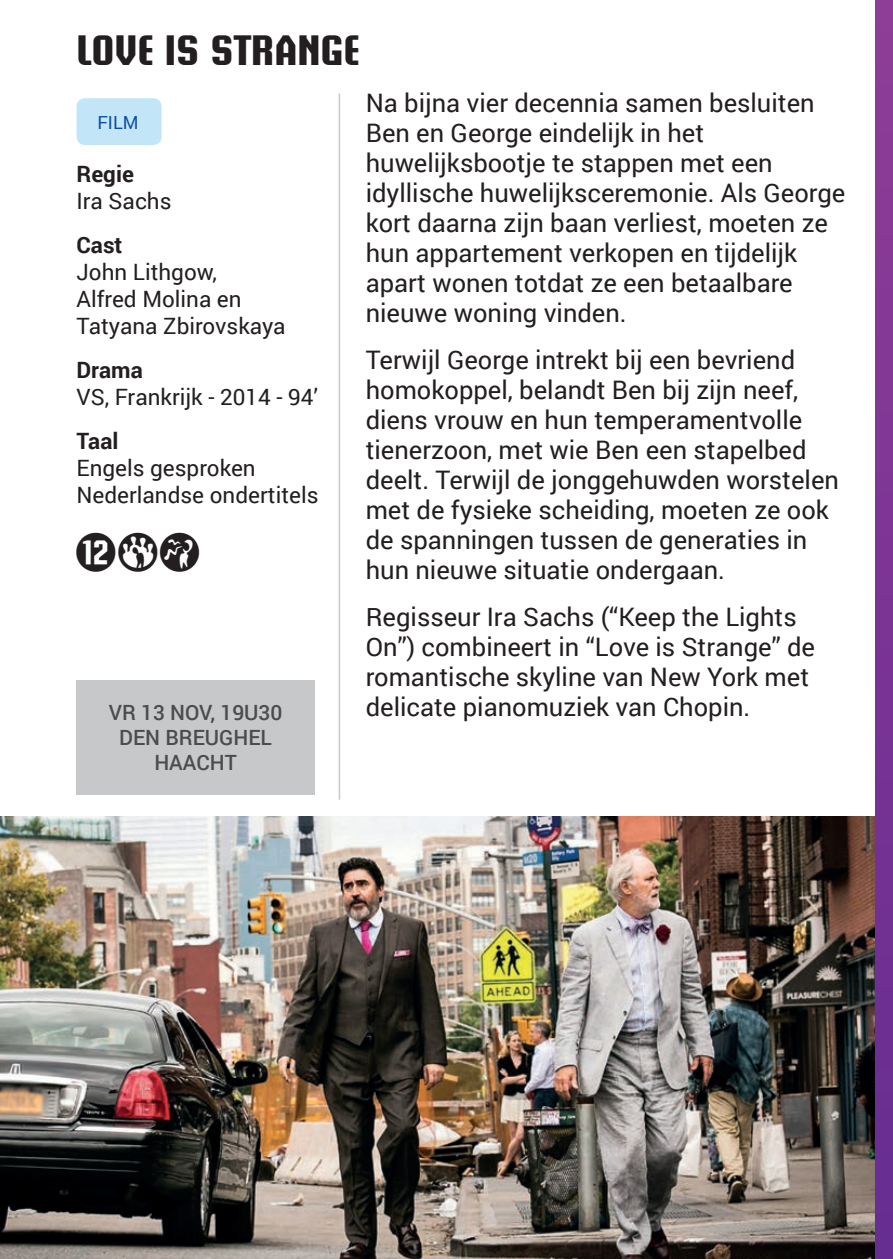
<style>
.page{position:relative;width:893px;height:1259px;background:#fff}
.page>*{position:absolute;margin:0;border:0;box-sizing:border-box;transform-origin:0 0}
.t1{font:700 42px "Briem Akademi Std";color:#231f20}
.t2{font:39px "DVD Symbol";color:#231f20}
.t3{font:25.5px/30px "Roboto";color:#231f20}
.t4{font:22.5px/27px "Roboto";color:#231f20}
.t5{font:700 22.5px "Roboto";color:#231f20}
.t6{font:500 21px/25.2px "Roboto";color:#4b4c4d;text-align:center}
.t7{font:18px "Roboto";color:#0d4da1}
</style>
<div class="page">
<img style="left:0;top:816px;width:876px;height:443px">
<div style="left:876px;top:0;width:17px;height:1259px;background:linear-gradient(to bottom,#8f3d97,#662c91)"></div>
<div style="left:77px;top:680px;width:238px;height:115px;background:#c7c8ca"></div>
<hr style="left:339px;top:94px;width:1px;height:705px;background:#c7c8ca">
<div style="left:77px;top:98px;width:85px;height:47px;background:#c2e6f8;border-radius:9px"></div>
<h1 class="t1" style="left:77px;top:27px;width:284px">LOVE IS STRANGE</h1>
<p class="t7" style="left:97px;top:110px;width:43px">FILM</p>
<p class="t5" style="left:77px;top:158px;width:59px">Regie</p>
<p class="t4" style="left:77px;top:186px;width:96px">Ira Sachs</p>
<p class="t5" style="left:77px;top:229px;width:47px">Cast</p>
<p class="t4" style="left:77px;top:257px;width:211px">John Lithgow,<br>Alfred Molina en<br>Tatyana Zbirovskaya</p>
<p class="t5" style="left:77px;top:354px;width:68px">Drama</p>
<p class="t4" style="left:77px;top:382px;width:243px">VS, Frankrijk - 2014 - 94’</p>
<p class="t5" style="left:77px;top:425px;width:43px">Taal</p>
<p class="t4" style="left:77px;top:453px;width:243px">Engels gesproken<br>Nederlandse ondertitels</p>
<h2 class="t2" style="left:160px;top:533px;width:43px">●</h2>
<p class="t6" style="left:109px;top:698px;width:175px">VR 13 NOV, 19U30<br>DEN BREUGHEL<br>HAACHT</p>
<p class="t3" style="left:366px;top:87px;width:481px">Na bijna vier decennia samen besluiten Ben en George eindelijk in het huwelijksbootje te stappen met een idyllische huwelijksceremonie. Als George kort daarna zijn baan verliest, moeten ze hun appartement verkopen en tijdelijk apart wonen totdat ze een betaalbare nieuwe woning vinden.</p>
<p class="t3" style="left:366px;top:344px;width:475px">Terwijl George intrekt bij een bevriend homokoppel, belandt Ben bij zijn neef, diens vrouw en hun temperamentvolle tienerzoon, met wie Ben een stapelbed deelt. Terwijl de jonggehuwden worstelen met de fysieke scheiding, moeten ze ook de spanningen tussen de generaties in hun nieuwe situatie ondergaan.</p>
<p class="t3" style="left:366px;top:601px;width:451px">Regisseur Ira Sachs (“Keep the Lights On”) combineert in “Love is Strange” de romantische skyline van New York met delicate pianomuziek van Chopin.</p>
</div>
